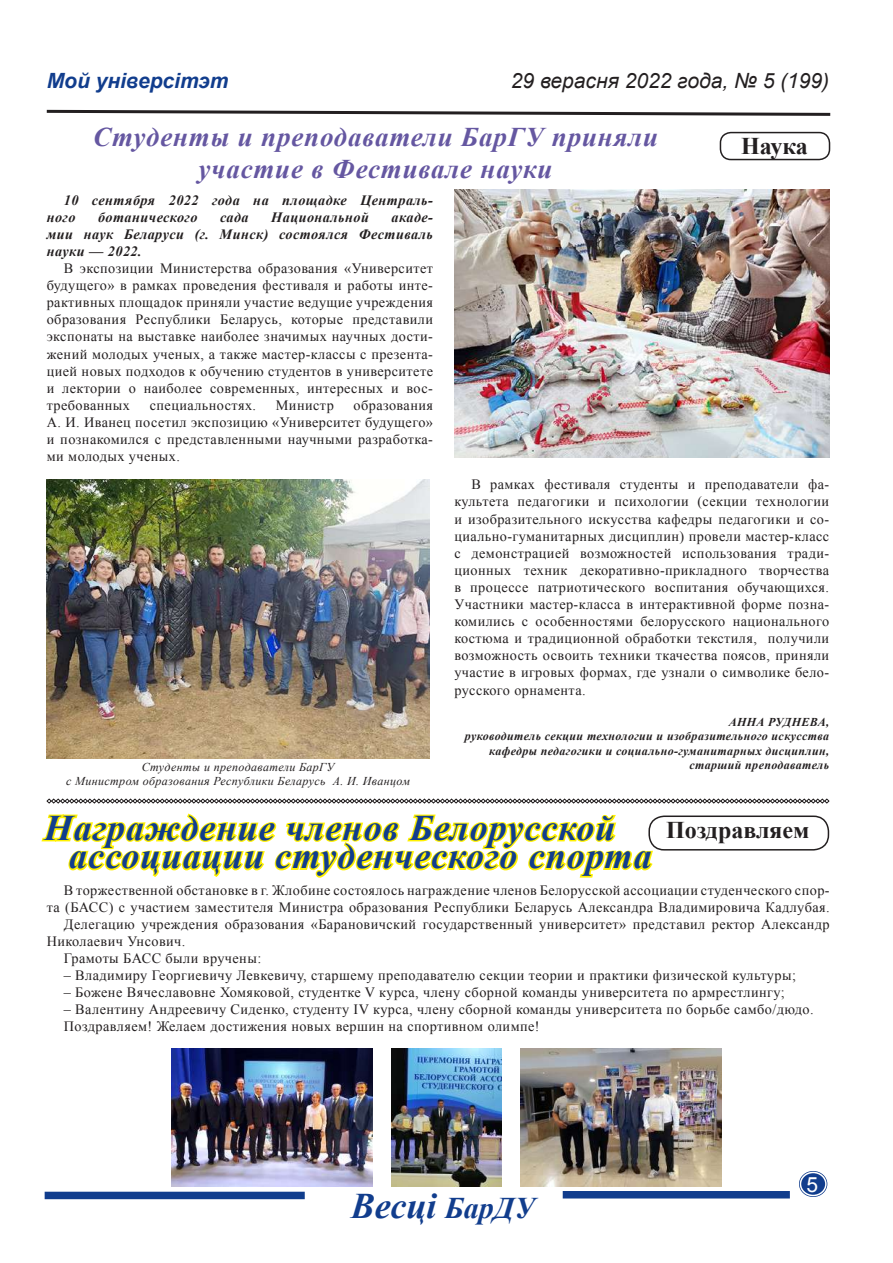
<style>
.page{position:relative;width:893px;height:1263px;background:#fff}
.page>*{position:absolute;margin:0;border:0;box-sizing:border-box;transform-origin:0 0}
.t1{font:italic 700 36px/28.5px "Times New Roman";letter-spacing:.03em;color:#113d8d}
.t2{font:italic 700 27px/32.4px "Times New Roman";letter-spacing:.03em;color:#6557a1;text-align:center}
.t3{font:700 24px "Times New Roman";color:#231f20}
.t4{font:italic 21px "Arial";color:#231f20}
.t5{font:italic 700 21px "Arial";color:#113d8d}
.t6{font:21px "Arial";color:#fff}
.t7{font:14.25px/17.1px "Times New Roman";letter-spacing:.03em;color:#231f20;text-align:justify}
.t8{font:italic 700 14.25px/17.1px "Times New Roman";letter-spacing:.03em;color:#231f20}
.t9{font:italic 700 12px/14.4px "Times New Roman";letter-spacing:.03em;color:#231f20;text-align:right}
.t10{font:italic 12px/14.4px "Times New Roman";letter-spacing:.03em;color:#231f20;text-align:center}
.s1{font-size:30px}
</style>
<div class="page">
<svg style="left:46px;top:109px;width:785px;height:7px"></svg>
<div style="left:720px;top:132px;width:110px;height:28px;border:2px solid #231f20;border-radius:11px"></div>
<div style="left:45px;top:1192px;width:260px;height:7px;background:#113d8d"></div>
<div style="left:563px;top:1191px;width:227px;height:7px;background:#113d8d"></div>
<svg style="left:799px;top:1171px;width:28px;height:26px"></svg>
<div style="left:797px;top:1169px;width:33px;height:30px;border:1px solid #fff;border-radius:50%"></div>
<div style="left:800px;top:1172px;width:27px;height:24px;border:1px solid #fff;border-radius:50%"></div>
<img style="left:47px;top:479px;width:382px;height:279px">
<img style="left:454px;top:190px;width:375px;height:267px">
<svg style="left:46px;top:798px;width:783px;height:5px"></svg>
<svg style="left:41px;top:813px;width:614px;height:65px"></svg>
<div style="left:648px;top:815px;width:181px;height:35px;border:2px solid #231f20;border-radius:15px"></div>
<img style="left:521px;top:1048px;width:200px;height:139px">
<img style="left:171px;top:1048px;width:201px;height:139px">
<img style="left:391px;top:1048px;width:111px;height:139px">
<h3 class="t5" style="left:47px;top:67px;width:183px">Мой універсітэт</h3>
<h3 class="t4" style="left:511px;top:67px;width:320px">29 верасня 2022 года, № 5 (199)</h3>
<h2 class="t2" style="left:93px;top:120px;width:566px">Студенты и преподаватели БарГУ приняли участие в Фестивале науки</h2>
<p class="t8" style="left:47px;top:191px;width:388px;text-indent:17px">10 сентября 2022 года на площадке Централь&shy;ного</p>
<p class="t8" style="left:47px;top:208px;width:388px;text-align:justify;text-indent:345px">акаде&shy;мии наук Беларуси (г. Минск) состоялся Фестиваль науки — 2022.</p>
<p class="t7" style="left:47px;top:260px;width:388px;text-indent:17px">В экспозиции Министерства образования «Университет будущего» в рамках проведения фестиваля и работы инте&shy;рактивных площадок приняли участие ведущие учреждения образования Республики Беларусь, которые представили экспонаты на выставке наиболее значимых научных дости&shy;жений молодых ученых, а также мастер-классы с презента&shy;цией новых подходов к обучению студентов в университете и лектории о наиболее современных, интересных и вос&shy;требованных</p>
<p class="t8" style="left:98px;top:208px;width:101px">ботанического</p>
<p class="t8" style="left:220px;top:208px;width:30px">сада</p>
<p class="t8" style="left:271px;top:208px;width:99px">Национальной</p>
<p class="t7" style="left:47px;top:396px;width:388px;text-indent:307px">образования А. И. Иванец посетил экспозицию «Университет будущего» и познакомился с представленными научными разработка&shy;ми молодых ученых.</p>
<p class="t7" style="left:150px;top:396px;width:108px">специальностях.</p>
<p class="t7" style="left:276px;top:396px;width:59px">Министр</p>
<h3 class="t3" style="left:741px;top:129px;width:68px">Наука</h3>
<p class="t7" style="left:454px;top:476px;width:376px;text-indent:17px">В рамках фестиваля студенты и преподаватели фа&shy;культета педагогики и психологии (секции технологии и изобразительного искусства кафедры педагогики и со&shy;циально-гуманитарных дисциплин) провели мастер-класс с демонстрацией возможностей использования тради&shy;ционных техник декоративно-прикладного творчества в процессе патриотического воспитания обучающихся.<br>Участники мастер-класса в интерактивной форме позна&shy;комились с особенностями белорусского национального костюма и традиционной обработки текстиля, получили возможность освоить техники ткачества поясов, приняли участие в игровых формах, где узнали о символике бело&shy;русского орнамента.</p>
<p class="t9" style="left:465px;top:714px;width:366px">АННА РУДНЕВА,<br>руководитель секции технологии и изобразительного искусства кафедры педагогики и социально-гуманитарных дисциплин, старший преподаватель</p>
<p class="t10" style="left:66px;top:759px;width:345px">Студенты и преподаватели БарГУ<br>с Министром образования Республики Беларусь А. И. Иванцом</p>
<h1 class="t1" style="left:69px;top:813px;width:584px;text-indent:-25px">Награждение членов Белорусской ассоциации студенческого спорта</h1>
<h3 class="t3" style="left:666px;top:813px;width:145px">Поздравляем</h3>
<p class="t7" style="left:64px;top:881px;width:767px">В торжественной обстановке в г. Жлобине состоялось награждение членов Белорусской ассоциации студенческого спор-</p>
<p class="t7" style="left:47px;top:898px;width:784px">та (БАСС) с участием заместителя Министра образования Республики Беларусь Александра Владимировича Кадлубая.</p>
<p class="t7" style="left:64px;top:915px;width:767px">Делегацию учреждения образования «Барановичский государственный университет» представил ректор Александр</p>
<p class="t7" style="left:47px;top:932px;width:140px">Николаевич Унсович.</p>
<p class="t7" style="left:64px;top:949px;width:199px">Грамоты БАСС были вручены:</p>
<p class="t7" style="left:64px;top:966px;width:734px">– Владимиру Георгиевичу Левкевичу, старшему преподавателю секции теории и практики физической культуры;</p>
<p class="t7" style="left:64px;top:984px;width:722px">– Божене Вячеславовне Хомяковой, студентке V курса, члену сборной команды университета по армрестлингу;</p>
<p class="t7" style="left:64px;top:1001px;width:751px">– Валентину Андреевичу Сиденко, студенту IV курса, члену сборной команды университета по борьбе самбо/дюдо.<br>Поздравляем! Желаем достижения новых вершин на спортивном олимпе!</p>
<h1 class="t1" style="left:351px;top:1190px;width:186px">Весці <span class="s1">БарДУ</span></h1>
<h3 class="t6" style="left:807px;top:1170px;width:13px">5</h3>
</div>
